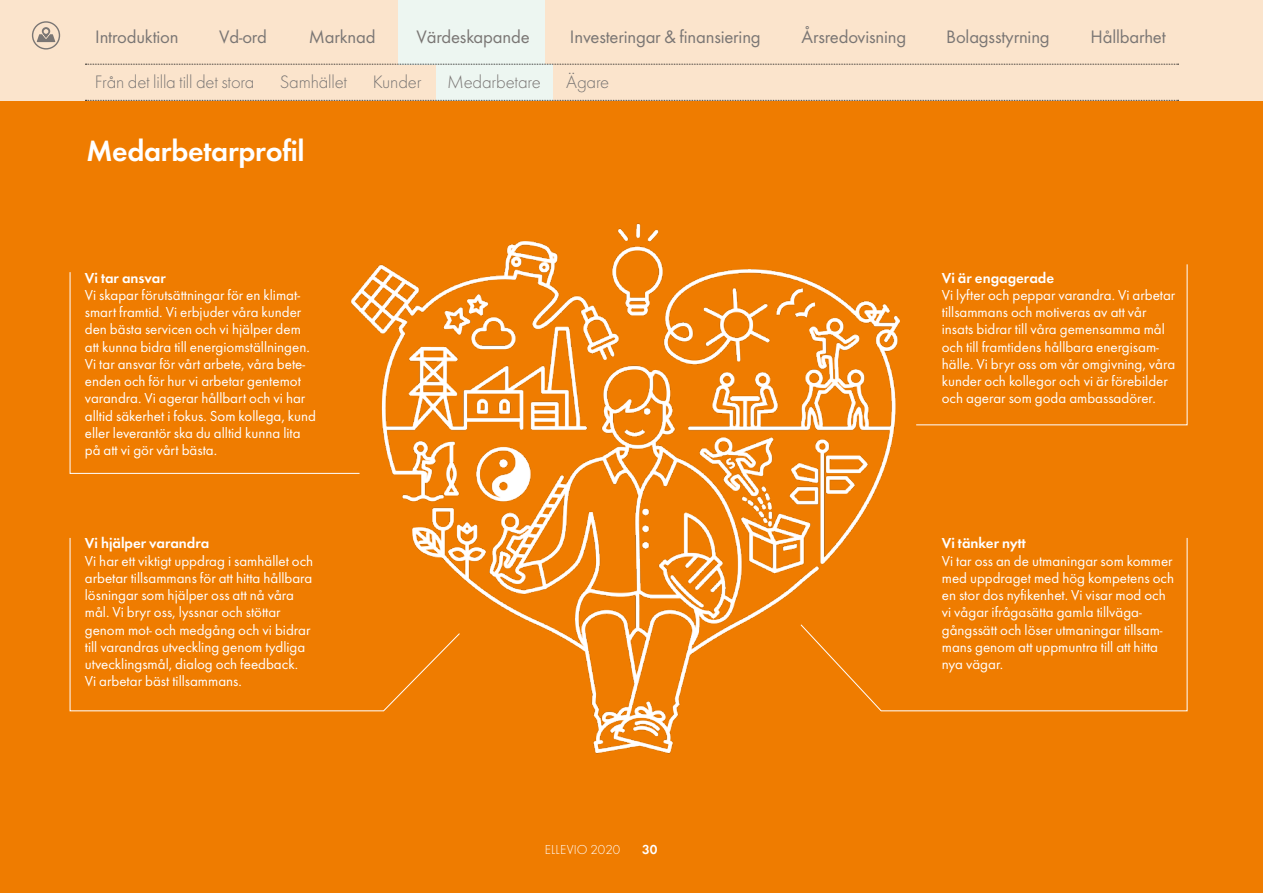
<style>
.page{position:relative;width:1263px;height:893px;background:#ef7c00}
.page>*{position:absolute;margin:0;border:0;box-sizing:border-box;transform-origin:0 0}
.t1{font:600 30px "Futura EF";letter-spacing:-.01em;color:#fff}
.t2{font:18.75px "Futura EF";letter-spacing:-.01em;color:#7a7674}
.t3{font:300 18.75px "Futura EF";letter-spacing:-.01em;color:#7a7674}
.t4{font:15px/17.2px "Futura EF";color:#fff}
.t5{font:600 15px "Futura EF";color:#fff}
.t6{font:300 13.5px "Futura EF";letter-spacing:.015em;color:#fff}
.t7{font:600 13.5px "Futura EF";color:#fff}
</style>
<div class="page">
<hr style="left:1262px;top:552px;width:1px;height:341px;background:#009dd4">
<img style="left:360px;top:223px;width:540px;height:531px">
<svg style="left:69px;top:272px;width:291px;height:202px"></svg>
<svg style="left:69px;top:537px;width:391px;height:175px"></svg>
<svg style="left:916px;top:264px;width:272px;height:162px"></svg>
<svg style="left:800px;top:537px;width:388px;height:175px"></svg>
<div style="left:0;top:0;width:1263px;height:101px;background:#fbe4cc"></div>
<div style="left:398px;top:0;width:146px;height:65px;background:#edf6f1"></div>
<div style="left:437px;top:64px;width:116px;height:36px;background:#edf6f1"></div>
<svg style="left:85px;top:64px;width:1093px;height:1px"></svg>
<svg style="left:85px;top:100px;width:1093px;height:1px"></svg>
<svg style="left:32px;top:21px;width:28px;height:29px"></svg>
<p class="t2" style="left:95px;top:26px;width:85px">Introduktion</p>
<p class="t2" style="left:219px;top:26px;width:49px">Vd-ord</p>
<p class="t2" style="left:309px;top:26px;width:68px">Marknad</p>
<p class="t2" style="left:416px;top:26px;width:115px">Värdeskapande</p>
<p class="t2" style="left:570px;top:26px;width:192px">Investeringar &amp; finansiering</p>
<p class="t2" style="left:802px;top:26px;width:106px">Årsredovisning</p>
<p class="t2" style="left:946px;top:26px;width:105px">Bolagsstyrning</p>
<p class="t2" style="left:1090px;top:26px;width:77px">Hållbarhet</p>
<p class="t3" style="left:95px;top:72px;width:161px">Från det lilla till det stora</p>
<p class="t3" style="left:280px;top:72px;width:69px">Samhället</p>
<p class="t3" style="left:373px;top:72px;width:50px">Kunder</p>
<p class="t3" style="left:447px;top:72px;width:95px">Medarbetare</p>
<p class="t3" style="left:566px;top:72px;width:45px">Ägare</p>
<h1 class="t1" style="left:86px;top:133px;width:220px">Medarbetarprofil</h1>
<p class="t5" style="left:85px;top:269px;width:82px">Vi tar ansvar</p>
<p class="t4" style="left:85px;top:286px;width:233px">Vi skapar förutsättningar för en klimat&shy;smart framtid. Vi erbjuder våra kunder den bästa servicen och vi hjälper dem att kunna bidra till energiomställningen.<br>Vi tar ansvar för vårt arbete, våra bete&shy;enden och för hur vi arbetar gentemot varandra. Vi agerar hållbart och vi har alltid säkerhet i fokus. Som kollega, kund eller leverantör ska du alltid kunna lita på att vi gör vårt bästa.</p>
<p class="t5" style="left:85px;top:534px;width:126px">Vi hjälper varandra</p>
<p class="t4" style="left:85px;top:552px;width:230px">Vi har ett viktigt uppdrag i samhället och arbetar tillsammans för att hitta hållbara lösningar som hjälper oss att nå våra mål. Vi bryr oss, lyssnar och stöttar genom mot- och medgång och vi bidrar till varandras utveckling genom tydliga utvecklingsmål, dialog och feedback.<br>Vi arbetar bäst tillsammans.</p>
<p class="t6" style="left:545px;top:842px;width:77px">ELLEVIO 2020</p>
<p class="t7" style="left:642px;top:841px;width:17px">30</p>
<p class="t5" style="left:942px;top:269px;width:114px">Vi är engagerade</p>
<p class="t4" style="left:942px;top:286px;width:235px">Vi lyfter och peppar varandra. Vi arbetar tillsammans och motiveras av att vår insats bidrar till våra gemensamma mål och till framtidens hållbara energisam&shy;hälle. Vi bryr oss om vår omgivning, våra kunder och kollegor och vi är förebilder och agerar som goda ambassadörer.</p>
<p class="t5" style="left:942px;top:534px;width:86px">Vi tänker nytt</p>
<p class="t4" style="left:942px;top:552px;width:234px">Vi tar oss an de utmaningar som kommer med uppdraget med hög kompetens och en stor dos nyfikenhet. Vi visar mod och vi vågar ifrågasätta gamla tillväga&shy;gångssätt och löser utmaningar tillsam&shy;mans genom att uppmuntra till att hitta nya vägar.</p>
</div>
